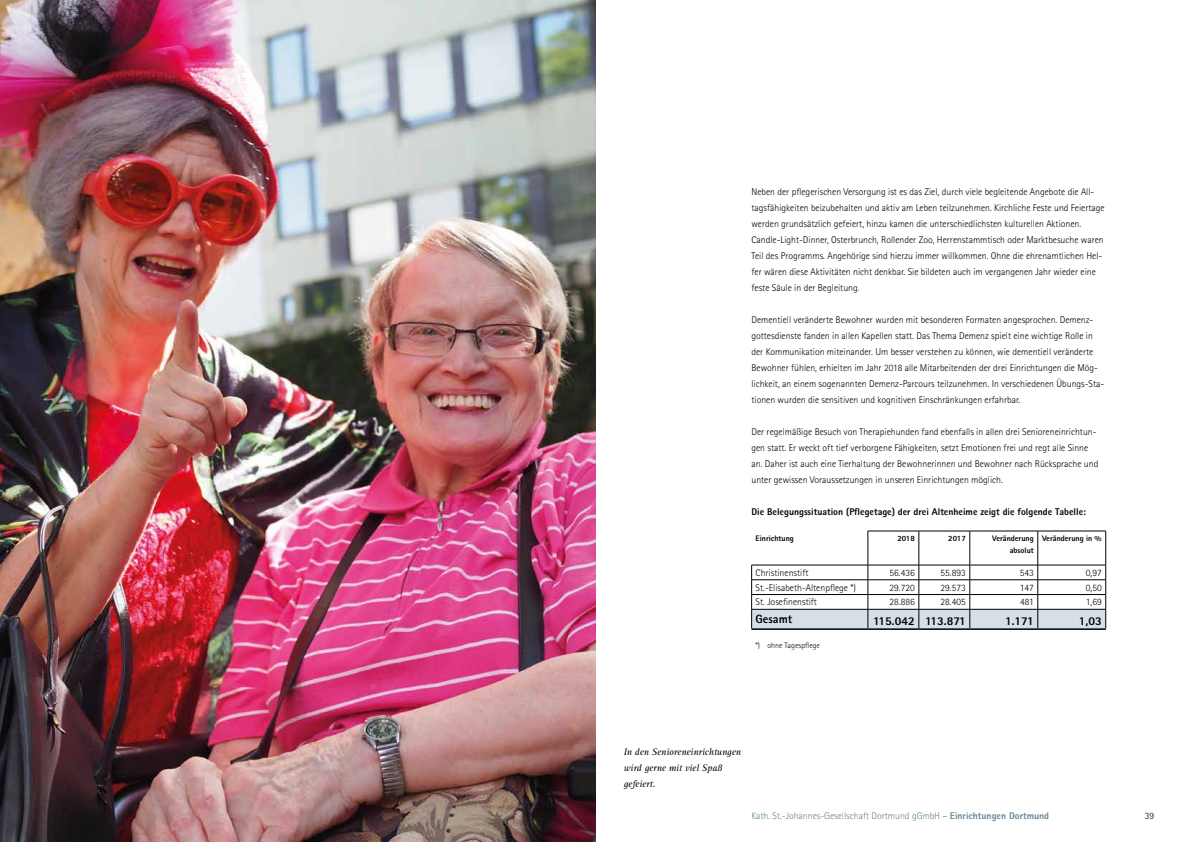
<style>
.page{position:relative;width:1191px;height:842px;background:#fff}
.page>*{position:absolute;margin:0;border:0;box-sizing:border-box;transform-origin:0 0}
.t1{font:800 12px "Rotis Sans Serif Std";color:#000}
.t2{font:300 9.8px/16px "Rotis Sans Serif Std";color:#000}
.t3{font:800 9.8px "Rotis Sans Serif Std";color:#000}
.t4{font:300 9.8px "Rotis Sans Serif Std";color:#648395}
.t5{font:italic 9.8px/16px "Rotis Serif Std";letter-spacing:-.01em;color:#000}
.t6{font:800 8px/12px "Rotis Sans Serif Std";color:#000;text-align:right}
.t7{font:300 8px "Rotis Sans Serif Std";color:#000}
.s1{font-weight:400}
.s2{font-weight:800}
</style>
<div class="page">
<hr style="left:867px;top:531px;width:52px;height:1px;background:#000">
<hr style="left:867px;top:531px;width:1px;height:34px;background:#000">
<hr style="left:919px;top:531px;width:50px;height:1px;background:#000">
<hr style="left:918px;top:531px;width:1px;height:34px;background:#000">
<hr style="left:969px;top:531px;width:68px;height:1px;background:#000">
<hr style="left:969px;top:531px;width:1px;height:34px;background:#000">
<hr style="left:1037px;top:531px;width:69px;height:1px;background:#000">
<hr style="left:1037px;top:531px;width:1px;height:34px;background:#000">
<hr style="left:1105px;top:531px;width:1px;height:34px;background:#000">
<svg style="left:751px;top:565px;width:355px;height:63px"></svg>
<hr style="left:751px;top:628px;width:117px;height:2px;background:#000">
<hr style="left:868px;top:628px;width:51px;height:2px;background:#000">
<hr style="left:919px;top:628px;width:50px;height:2px;background:#000">
<hr style="left:969px;top:628px;width:68px;height:2px;background:#000">
<hr style="left:1037px;top:628px;width:69px;height:2px;background:#000">
<img style="left:0;top:0;width:595px;height:842px">
<p class="t2" style="left:751px;top:184px;width:355px">Neben der pflegerischen Versorgung ist es das Ziel, durch viele begleitende Angebote die All&shy;tagsfähigkeiten beizubehalten und aktiv am Leben teilzunehmen. Kirchliche Feste und Feiertage werden grundsätzlich gefeiert, hinzu kamen die unterschiedlichsten kulturellen Aktionen.<br>Candle-Light-Dinner, Osterbrunch, Rollender Zoo, Herrenstammtisch oder Marktbesuche waren Teil des Programms. Angehörige sind hierzu immer willkommen. Ohne die ehrenamtlichen Hel&shy;fer wären diese Aktivitäten nicht denkbar. Sie bildeten auch im vergangenen Jahr wieder eine feste Säule in der Begleitung.</p>
<p class="t2" style="left:751px;top:312px;width:354px">Dementiell veränderte Bewohner wurden mit besonderen Formaten angesprochen. Demenz&shy;gottesdienste fanden in allen Kapellen statt. Das Thema Demenz spielt eine wichtige Rolle in der Kommunikation miteinander. Um besser verstehen zu können, wie dementiell veränderte Bewohner fühlen, erhielten im Jahr 2018 alle Mitarbeitenden der drei Einrichtungen die Mög&shy;lichkeit, an einem sogenannten Demenz-Parcours teilzunehmen. In verschiedenen Übungs-Sta&shy;tionen wurden die sensitiven und kognitiven Einschränkungen erfahrbar.</p>
<p class="t2" style="left:751px;top:424px;width:348px">Der regelmäßige Besuch von Therapiehunden fand ebenfalls in allen drei Senioreneinrichtun&shy;gen statt. Er weckt oft tief verborgene Fähigkeiten, setzt Emotionen frei und regt alle Sinne an. Daher ist auch eine Tierhaltung der Bewohnerinnen und Bewohner nach Rücksprache und unter gewissen Voraussetzungen in unseren Einrichtungen möglich.</p>
<p class="t3" style="left:751px;top:505px;width:336px">Die Belegungssituation (Pflegetage) der drei Altenheime zeigt die folgende Tabelle:</p>
<p class="t6" style="left:755px;top:532px;width:40px">Einrichtung</p>
<p class="t6" style="left:897px;top:532px;width:19px">2018</p>
<p class="t6" style="left:948px;top:532px;width:19px">2017</p>
<p class="t6" style="left:992px;top:532px;width:43px">Veränderung absolut</p>
<p class="t6" style="left:1042px;top:532px;width:61px">Veränderung in %</p>
<p class="t2" style="left:755px;top:565px;width:54px">Christinenstift</p>
<p class="t2" style="left:889px;top:565px;width:27px">56.436</p>
<p class="t2" style="left:940px;top:565px;width:27px">55.893</p>
<p class="t2" style="left:1019px;top:565px;width:16px">543</p>
<p class="t2" style="left:1085px;top:565px;width:17px">0,97</p>
<p class="t2" style="left:755px;top:579px;width:102px">St.-Elisabeth-Altenpflege *)</p>
<p class="t2" style="left:889px;top:579px;width:27px">29.720</p>
<p class="t2" style="left:940px;top:579px;width:27px">29.573</p>
<p class="t2" style="left:1019px;top:579px;width:16px">147</p>
<p class="t2" style="left:1085px;top:579px;width:17px">0,50</p>
<p class="t2" style="left:755px;top:594px;width:63px">St. Josefinenstift</p>
<p class="t2" style="left:889px;top:594px;width:27px">28.886</p>
<p class="t2" style="left:940px;top:594px;width:27px">28.405</p>
<p class="t2" style="left:1020px;top:594px;width:15px">481</p>
<p class="t2" style="left:1085px;top:594px;width:17px">1,69</p>
<p class="t1" style="left:755px;top:612px;width:38px">Gesamt</p>
<p class="t1" style="left:873px;top:613px;width:94px">115.042 113.871</p>
<p class="t1" style="left:1005px;top:613px;width:30px">1.171</p>
<p class="t1" style="left:1078px;top:613px;width:24px">1,03</p>
<p class="t7" style="left:755px;top:641px;width:66px">*) ohne Tagespflege</p>
<p class="t5" style="left:624px;top:744px;width:119px">In den Senioreneinrichtungen wird gerne mit viel Spaß gefeiert.</p>
<p class="t4" style="left:751px;top:810px;width:299px">Kath. St.-Johannes-Gesellschaft Dortmund gGmbH <span class="s1">–</span> <span class="s2">Einrichtungen Dortmund</span></p>
<p class="t2" style="left:1144px;top:808px;width:11px">39</p>
</div>
